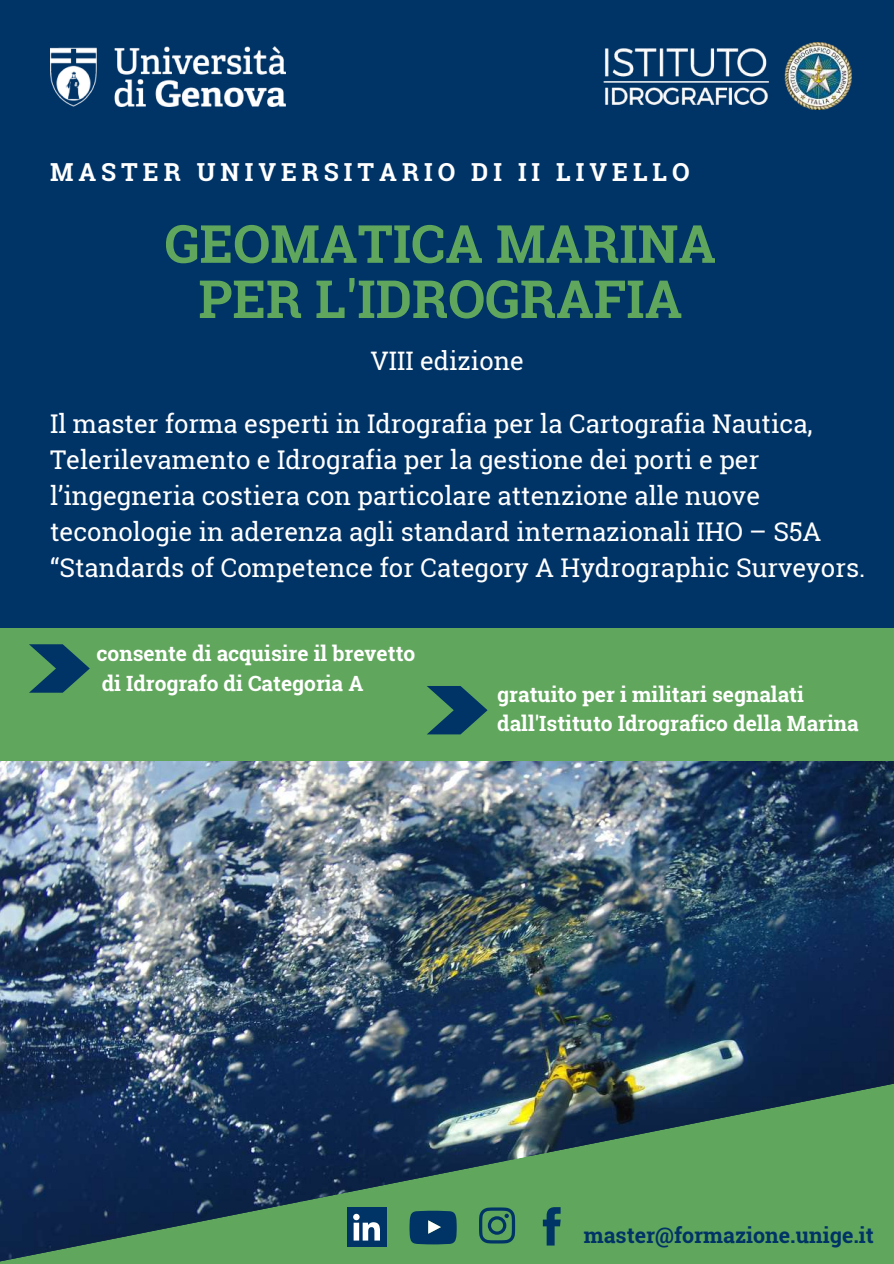
<style>
.page{position:relative;width:894px;height:1264px;background:#fff}
.page>*{position:absolute;margin:0;border:0;box-sizing:border-box;transform-origin:0 0}
.t1{font:700 52.5px/55.2px "Roboto Slab";color:#61a65d;text-align:center}
.t2{font:25.8px/36px "Roboto Slab";color:#fff}
.t3{font:25.5px "Roboto Slab";color:#fff}
.t4{font:700 24.75px "Roboto Slab";letter-spacing:.2em;color:#fff}
.t5{font:700 21.45px "Roboto Slab";color:#036}
.t6{font:700 21px/29.2px "Roboto Slab";color:#fff}
</style>
<div class="page">
<div style="left:0;top:0;width:893px;height:1263px;background:#036"></div>
<img style="left:0;top:761px;width:893px;height:303px">
<svg style="left:0;top:1064px;width:893px;height:199px;background:#3c6759"></svg>
<img style="left:50px;top:46px;width:235px;height:60px">
<svg style="left:479px;top:1207px;width:36px;height:36px"></svg>
<svg style="left:542px;top:1207px;width:18px;height:38px"></svg>
<svg style="left:409px;top:1210px;width:47px;height:34px"></svg>
<div style="left:347px;top:1207px;width:39px;height:39px;background:#036"></div>
<svg style="left:353px;top:1213px;width:27px;height:27px"></svg>
<div style="left:0;top:628px;width:893px;height:132px;background:#61a65d"></div>
<svg style="left:29px;top:644px;width:61px;height:48px"></svg>
<svg style="left:427px;top:686px;width:60px;height:48px"></svg>
<img style="left:603px;top:43px;width:248px;height:66px">
<p class="t4" style="left:50px;top:155px;width:640px">MASTER UNIVERSITARIO DI II LIVELLO</p>
<h1 class="t1" style="left:165px;top:215px;width:552px">GEOMATICA MARINA<br>PER L'IDROGRAFIA</h1>
<p class="t3" style="left:370px;top:344px;width:155px">VIII edizione</p>
<p class="t2" style="left:50px;top:405px;width:816px">Il master forma esperti in Idrografia per la Cartografia Nautica, Telerilevamento e Idrografia per la gestione dei porti e per l’ingegneria costiera con particolare attenzione alle nuove teconologie in aderenza agli standard internazionali IHO – S5A “Standards of Competence for Category A Hydrographic Surveyors.</p>
<p class="t6" style="left:96px;top:638px;width:320px">consente di acquisire il brevetto di Idrografo di Categoria A</p>
<p class="t6" style="left:497px;top:679px;width:363px">gratuito per i militari segnalati dall'Istituto Idrografico della Marina</p>
<p class="t5" style="left:583px;top:1220px;width:291px">master@formazione.unige.it</p>
</div>
